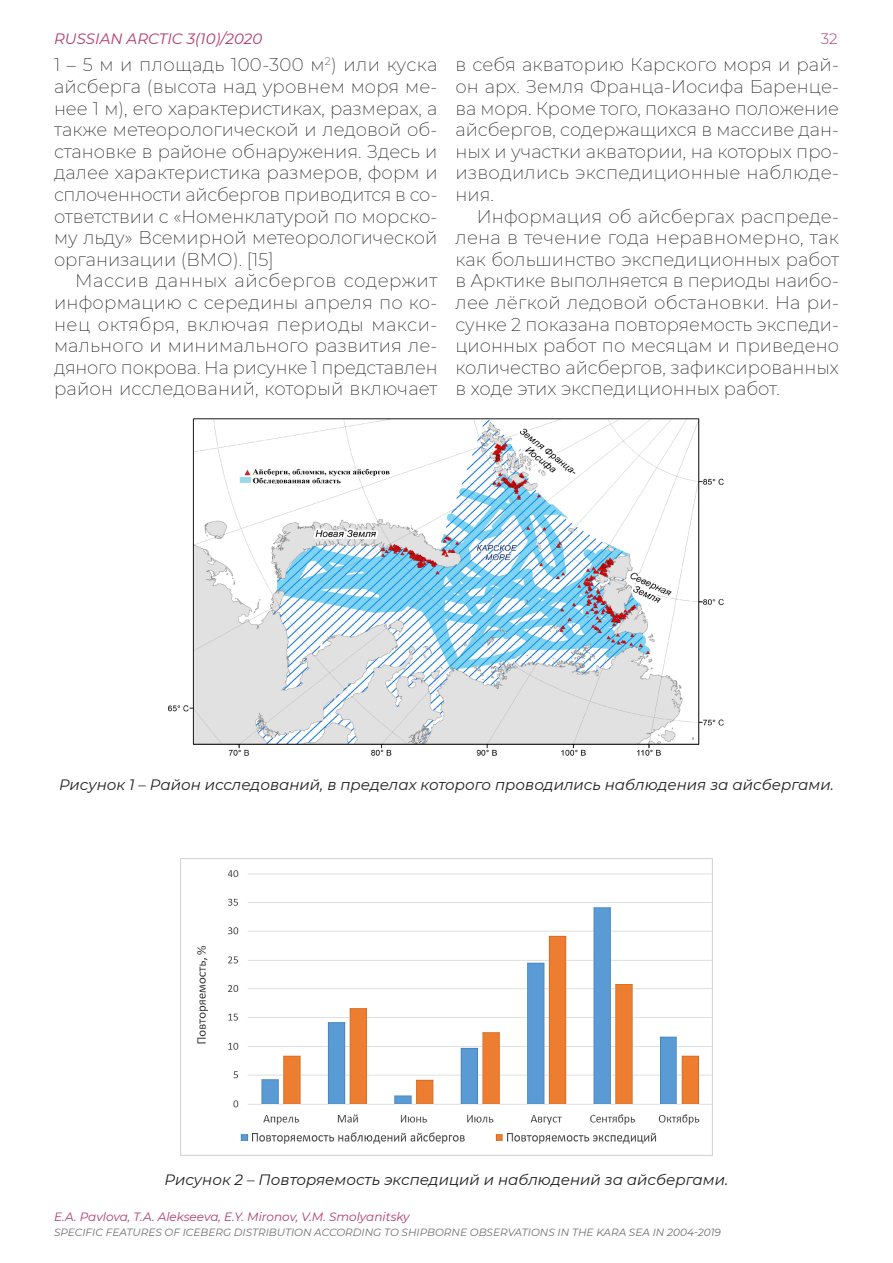
<style>
.page{position:relative;width:893px;height:1263px;background:#fff}
.page>*{position:absolute;margin:0;border:0;box-sizing:border-box;transform-origin:0 0}
.t1{font:200 18px/21.6px "Montserrat";color:#231f20;text-align:justify}
.t2{font:italic 15px "Montserrat";color:#231f20}
.t3{font:italic 15px "Montserrat";color:#b03a6e}
.t4{font:300 15px "Montserrat";color:#b03a6e}
.t5{font:italic 12px "Montserrat";color:#b03a6e}
.t6{font:italic 10.5px "Montserrat";color:#6c6d70}
</style>
<div class="page">
<img style="left:167px;top:418px;width:557px;height:338px">
<img style="left:180px;top:859px;width:533px;height:296px">
<p class="t3" style="left:54px;top:28px;width:210px">RUSSIAN ARCTIC 3(10)/2020</p>
<p class="t4" style="left:821px;top:28px;width:18px">32</p>
<p class="t1" style="left:54px;top:54px;width:385px">1 – 5 м и площадь 100-300 м<sup>2</sup>) или куска айсберга (высота над уровнем моря ме&shy;нее 1 м), его характеристиках, размерах, а также метеорологической и ледовой об&shy;становке в районе обнаружения. Здесь и далее характеристика размеров, форм и сплоченности айсбергов приводится в со&shy;ответствии с «Номенклатурой по морско&shy;му льду» Всемирной метеорологической организации (ВМО). [15]</p>
<p class="t1" style="left:54px;top:270px;width:385px;text-indent:21px">Массив данных айсбергов содержит информацию с середины апреля по ко&shy;нец октября, включая периоды макси&shy;мального и минимального развития ле&shy;дяного покрова. На рисунке 1 представлен район исследований, который включает</p>
<p class="t1" style="left:455px;top:54px;width:385px">в себя акваторию Карского моря и рай&shy;он арх. Земля Франца-Иосифа Баренце&shy;ва моря. Кроме того, показано положение айсбергов, содержащихся в массиве дан&shy;ных и участки акватории, на которых про&shy;изводились экспедиционные наблюде&shy;ния.</p>
<p class="t1" style="left:455px;top:205px;width:385px;text-indent:21px">Информация об айсбергах распреде&shy;лена в течение года неравномерно, так как большинство экспедиционных работ в Арктике выполняется в периоды наибо&shy;лее лёгкой ледовой обстановки. На ри&shy;сунке 2 показана повторяемость экспеди&shy;ционных работ по месяцам и приведено количество айсбергов, зафиксированных в ходе этих экспедиционных работ.</p>
<p class="t2" style="left:59px;top:774px;width:776px">Рисунок 1 – Район исследований, в пределах которого проводились наблюдения за айсбергами.</p>
<p class="t2" style="left:165px;top:1170px;width:565px">Рисунок 2 – Повторяемость экспедиций и наблюдений за айсбергами.</p>
<p class="t5" style="left:54px;top:1208px;width:357px">E.A. Pavlova, T.A. Alekseeva, E.Y. Mironov, V.M. Smolyanitsky</p>
<p class="t6" style="left:54px;top:1224px;width:668px">SPECIFIC FEATURES OF ICEBERG DISTRIBUTION ACCORDING TO SHIPBORNE OBSERVATIONS IN THE KARA SEA IN 2004-2019</p>
</div>
